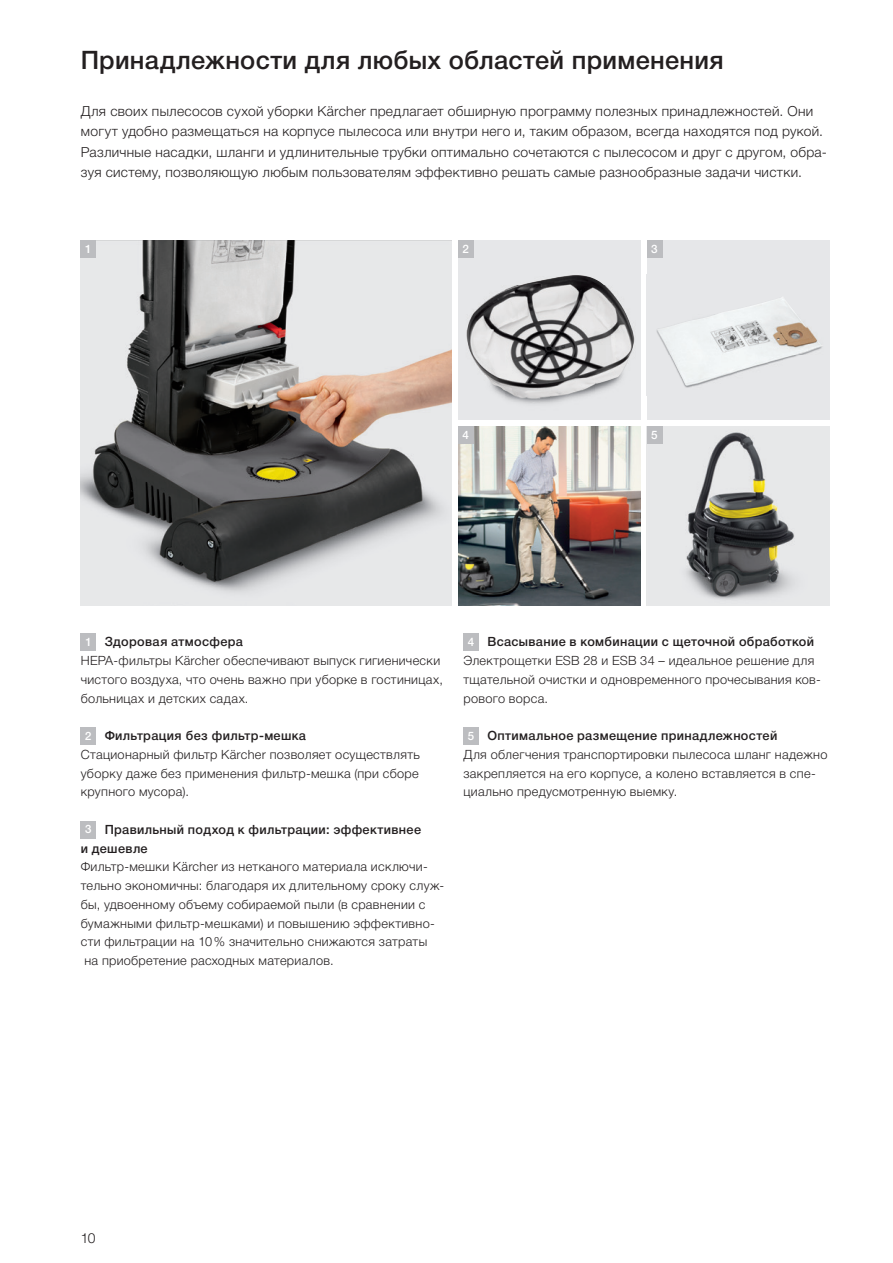
<style>
.page{position:relative;width:893px;height:1263px;background:#fff}
.page>*{position:absolute;margin:0;border:0;box-sizing:border-box;transform-origin:0 0}
.t1{font:500 25.5px "Helvetica Neue Cyr";letter-spacing:.01em;color:#231f20}
.t2{font:300 13.8px/20.2px "Helvetica Neue Cyr";letter-spacing:.02em;color:#231f20}
.t3{font:300 13.8px "Helvetica Neue LT Pro";color:#231f20}
.t4{font:300 12.75px/18.8px "Helvetica Neue Cyr";letter-spacing:.025em;color:#231f20}
.t5{font:500 11.7px "Helvetica Neue LT Pro";color:#fff}
.s1{font-family:"Helvetica Neue LT Pro"}
.s2{font-weight:500;font-size:11.7px;color:#fff}
.s3{font-weight:500}
</style>
<div class="page">
<div style="left:647px;top:240px;width:182px;height:180px;background:#e6e7e9"></div>
<img style="left:657px;top:297px;width:165px;height:89px">
<img style="left:81px;top:240px;width:371px;height:366px">
<div style="left:460px;top:241px;width:180px;height:179px;background:#e6e7e9"></div>
<img style="left:467px;top:275px;width:166px;height:124px">
<div style="left:81px;top:240px;width:15px;height:17px;background:#bcbdc0"></div>
<div style="left:458px;top:240px;width:15px;height:17px;background:#bcbdc0"></div>
<div style="left:647px;top:240px;width:15px;height:17px;background:#bcbdc0"></div>
<img style="left:647px;top:426px;width:182px;height:180px">
<div style="left:647px;top:426px;width:15px;height:17px;background:#bcbdc0"></div>
<img style="left:458px;top:426px;width:182px;height:180px">
<div style="left:458px;top:426px;width:15px;height:17px;background:#bcbdc0"></div>
<div style="left:463px;top:633px;width:16px;height:17px;background:#bcbdc0"></div>
<div style="left:463px;top:727px;width:16px;height:17px;background:#bcbdc0"></div>
<div style="left:81px;top:633px;width:15px;height:17px;background:#bcbdc0"></div>
<div style="left:81px;top:727px;width:15px;height:17px;background:#bcbdc0"></div>
<div style="left:81px;top:821px;width:15px;height:17px;background:#bcbdc0"></div>
<h1 class="t1" style="left:81px;top:46px;width:644px">Принадлежности для любых областей применения</h1>
<p class="t2" style="left:81px;top:101px;width:748px">Для своих пылесосов сухой уборки K<span class="s1">ä</span>rcher предлагает обширную программу полезных принадлежностей. Они могут удобно размещаться на корпусе пылесоса или внутри него и, таким образом, всегда находятся под рукой.<br>Различные насадки, шланги и удлинительные трубки оптимально сочетаются с пылесосом и друг с другом, обра&shy;зуя систему, позволяющую любым пользователям эффективно решать самые разнообразные задачи чистки.</p>
<p class="t5" style="left:85px;top:242px;width:8px">1</p>
<p class="t5" style="left:463px;top:242px;width:8px">2</p>
<p class="t5" style="left:651px;top:242px;width:8px">3</p>
<p class="t5" style="left:463px;top:428px;width:8px">4</p>
<p class="t5" style="left:651px;top:428px;width:8px">5</p>
<p class="t4" style="left:81px;top:633px;width:364px;text-indent:4px"><span class="s2">1</span> <span class="s3">Здоровая атмосфера<br></span>HEPA-фильтры K<span class="s1">ä</span>rcher обеспечивают выпуск гигиенически чистого воздуха, что очень важно при уборке в гостиницах, больницах и детских садах.</p>
<p class="t4" style="left:81px;top:726px;width:341px;text-indent:4px"><span class="s2">2</span> <span class="s3">Фильтрация без фильтр-мешка<br></span>Стационарный фильтр K<span class="s1">ä</span>rcher позволяет осуществлять уборку даже без применения фильтр-мешка (при сборе крупного мусора).</p>
<p class="t4" style="left:81px;top:820px;width:365px;text-indent:4px"><span class="s2">3</span> <span class="s3">Правильный подход к фильтрации: эффективнее<br>и дешевле<br></span>Фильтр-мешки K<span class="s1">ä</span>rcher из нетканого материала исключи&shy;тельно экономичны: благодаря их длительному сроку служ&shy;бы, удвоенному объему собираемой пыли (в сравнении с бумажными фильтр-мешками) и повышению эффективно&shy;сти фильтрации на 10 % значительно снижаются затраты на приобретение расходных материалов.</p>
<p class="t4" style="left:463px;top:633px;width:359px;text-indent:4px"><span class="s2">4</span> <span class="s3">Всасывание в комбинации с щеточной обработкой </span>Электрощетки ESB 28 и ESB 34 – идеальное решение для тщательной очистки и одновременного прочесывания ков&shy;рового ворса.</p>
<p class="t4" style="left:463px;top:726px;width:365px;text-indent:4px"><span class="s2">5</span> <span class="s3">Оптимальное размещение принадлежностей<br></span>Для облегчения транспортировки пылесоса шланг надежно закрепляется на его корпусе, а колено вставляется в спе&shy;циально предусмотренную выемку.</p>
<p class="t3" style="left:81px;top:1230px;width:16px">10</p>
</div>
